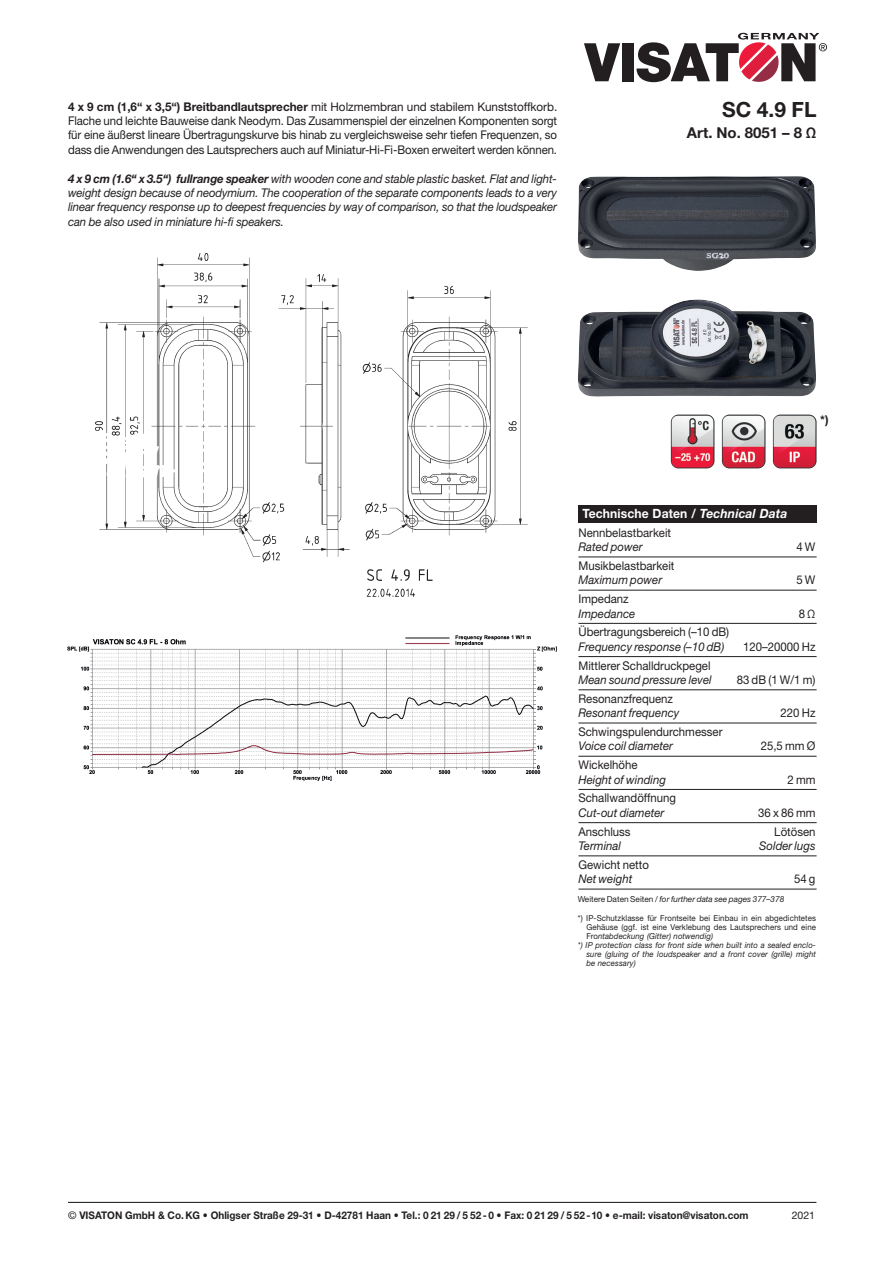
<style>
.page{position:relative;width:893px;height:1263px;background:#fff}
.page>*{position:absolute;margin:0;border:0;box-sizing:border-box;transform-origin:0 0}
.t1{font:700 21px "Helvetica Neue LT Std";color:#231f20}
.t2{font:700 15px "Helvetica Neue LT Std";color:#231f20}
.t3{font:700 12.75px "Helvetica Neue LT Std";letter-spacing:.01em;color:#fff;scale:.95 1}
.t4{font:italic 12px/14.4px "Helvetica Neue LT Std";color:#231f20;text-align:justify;scale:.95 1}
.t5{font:12px/14.4px "Helvetica Neue LT Std";color:#231f20;text-align:justify}
.t6{font:12px "Helvetica Neue LT Std";color:#231f20;scale:.95 1}
.t7{font:700 12px "Helvetica Neue LT Std";color:#231f20}
.t8{font:700 10.5px "Helvetica Neue LT Std";color:#231f20;scale:.95 1}
.t9{font:10.5px "Helvetica Neue LT Std";color:#231f20}
.t10{font:italic 8.25px "Helvetica Neue LT Std";letter-spacing:.01em;color:#231f20;scale:.95 1}
.t11{font:8.25px "Helvetica Neue LT Std";letter-spacing:.01em;color:#231f20;scale:.95 1}
.t12{font:italic 8.25px "Helvetica Neue LT Std";letter-spacing:.01em;color:#231f20}
.s1{font-weight:700}
.s2{font-style:italic}
.s3{font-style:normal}
.s4{font-weight:400}
</style>
<div class="page">
<svg style="left:584px;top:43px;width:36px;height:38px"></svg>
<div style="left:622px;top:43px;width:12px;height:38px;background:#231f20"></div>
<svg style="left:636px;top:33px;width:191px;height:50px"></svg>
<hr style="left:68px;top:1202px;width:748px;height:1px;background:#231f20">
<div style="left:578px;top:506px;width:238px;height:17px;background:#231f20"></div>
<hr style="left:578px;top:557px;width:239px;height:1px;background:#231f20">
<hr style="left:578px;top:590px;width:239px;height:1px;background:#231f20">
<hr style="left:578px;top:623px;width:239px;height:1px;background:#231f20">
<hr style="left:578px;top:656px;width:239px;height:1px;background:#231f20">
<hr style="left:578px;top:689px;width:239px;height:1px;background:#231f20">
<hr style="left:578px;top:723px;width:239px;height:1px;background:#231f20">
<hr style="left:578px;top:756px;width:239px;height:1px;background:#231f20">
<hr style="left:578px;top:789px;width:239px;height:1px;background:#231f20">
<hr style="left:578px;top:822px;width:239px;height:1px;background:#231f20">
<hr style="left:578px;top:856px;width:239px;height:1px;background:#231f20">
<hr style="left:578px;top:889px;width:239px;height:1px;background:#231f20">
<img style="left:578px;top:176px;width:238px;height:95px">
<img style="left:671px;top:415px;width:43px;height:53px">
<img style="left:722px;top:415px;width:43px;height:53px">
<img style="left:773px;top:415px;width:43px;height:53px">
<img style="left:95px;top:253px;width:433px;height:344px">
<img style="left:68px;top:636px;width:489px;height:145px">
<img style="left:578px;top:300px;width:238px;height:97px">
<p class="t5" style="left:68px;top:99px;width:491px"><span class="s1">4 x 9 cm (1,6“ x 3,5“) Breitbandlautsprecher</span> mit Holzmembran und stabilem Kunststoffkorb.<br>Flache und leichte Bauweise dank Neodym. Das Zusammenspiel der einzelnen Komponenten sorgt für eine äußerst lineare Übertragungskurve bis hinab zu vergleichsweise sehr tiefen Frequenzen, so dass die Anwendungen des Lautsprechers auch auf Miniatur-Hi-Fi-Boxen erweitert werden können.</p>
<p class="t4" style="left:68px;top:171px;width:516px"><span class="s1">4 x 9 cm (1.6“ x 3.5“) fullrange speaker</span> with wooden cone and stable plastic basket. Flat and light&shy;weight design because of neodymium. The cooperation of the separate components leads to a very linear frequency response up to deepest frequencies by way of comparison, so that the loudspeaker can be also used in miniature hi-fi speakers.</p>
<h1 class="t1" style="left:722px;top:97px;width:96px">SC 4.9 FL</h1>
<p class="t2" style="left:687px;top:123px;width:131px">Art. No. 8051 – 8 Ω</p>
<p class="t7" style="left:820px;top:412px;width:10px">*)</p>
<p class="t3" style="left:583px;top:505px;width:217px">Technische Daten / <span class="s2">Technical Data</span></p>
<p class="t6" style="left:578px;top:525px;width:99px">Nennbelastbarkeit</p>
<p class="t4" style="left:578px;top:539px;width:69px">Rated power</p>
<p class="t6" style="left:796px;top:540px;width:22px">4 W</p>
<p class="t6" style="left:578px;top:558px;width:103px">Musikbelastbarkeit</p>
<p class="t4" style="left:578px;top:573px;width:90px">Maximum power</p>
<p class="t6" style="left:796px;top:573px;width:22px">5 W</p>
<p class="t6" style="left:578px;top:592px;width:54px">Impedanz</p>
<p class="t4" style="left:578px;top:606px;width:61px">Impedance</p>
<p class="t6" style="left:799px;top:606px;width:19px">8 Ω</p>
<p class="t6" style="left:578px;top:625px;width:160px">Übertragungsbereich (–10 dB)</p>
<p class="t4" style="left:578px;top:639px;width:155px">Frequency response (–10 dB)</p>
<p class="t6" style="left:743px;top:639px;width:78px">120–20000 Hz</p>
<p class="t6" style="left:578px;top:658px;width:141px">Mittlerer Schalldruckpegel</p>
<p class="t4" style="left:578px;top:672px;width:142px">Mean sound pressure level</p>
<p class="t6" style="left:737px;top:673px;width:84px">83 dB (1 W/1 m)</p>
<p class="t6" style="left:578px;top:691px;width:101px">Resonanzfrequenz</p>
<p class="t4" style="left:578px;top:705px;width:108px">Resonant frequency</p>
<p class="t6" style="left:780px;top:706px;width:38px">220 Hz</p>
<p class="t6" style="left:578px;top:724px;width:153px">Schwingspulendurchmesser</p>
<p class="t4" style="left:578px;top:739px;width:101px">Voice coil diameter</p>
<p class="t6" style="left:761px;top:739px;width:59px">25,5 mm Ø</p>
<p class="t6" style="left:578px;top:758px;width:64px">Wickelhöhe</p>
<p class="t4" style="left:578px;top:772px;width:94px">Height of winding</p>
<p class="t6" style="left:787px;top:772px;width:31px">2 mm</p>
<p class="t6" style="left:578px;top:791px;width:104px">Schallwandöffnung</p>
<p class="t4" style="left:578px;top:805px;width:92px">Cut-out diameter</p>
<p class="t6" style="left:758px;top:805px;width:62px">36 x 86 mm</p>
<p class="t6" style="left:578px;top:824px;width:56px">Anschluss</p>
<p class="t6" style="left:774px;top:824px;width:45px">Lötösen</p>
<p class="t4" style="left:578px;top:838px;width:46px">Terminal</p>
<p class="t4" style="left:759px;top:838px;width:61px">Solder lugs</p>
<p class="t6" style="left:578px;top:857px;width:76px">Gewicht netto</p>
<p class="t4" style="left:578px;top:872px;width:58px">Net weight</p>
<p class="t6" style="left:794px;top:872px;width:24px">54 g</p>
<p class="t12" style="left:578px;top:894px;width:208px"><span class="s3">Weitere Daten Seiten /</span> for further data see pages 377–378</p>
<p class="t11" style="left:578px;top:913px;width:252px">*) IP-Schutzklasse für Frontseite bei Einbau in ein abgedichtetes</p>
<p class="t11" style="left:586px;top:922px;width:243px">Gehäuse (ggf. ist eine Verklebung des Lautsprechers und eine</p>
<p class="t10" style="left:586px;top:931px;width:135px"><span class="s3">Fro</span>ntabdeckung (Gitter) notwendig)</p>
<p class="t10" style="left:578px;top:940px;width:252px">*) IP protection class for front side when built into a sealed enclo-</p>
<p class="t10" style="left:586px;top:949px;width:243px">sure (gluing of the loudspeaker and a front cover (grille) might</p>
<p class="t10" style="left:586px;top:958px;width:53px">be necessary)</p>
<p class="t8" style="left:68px;top:1209px;width:718px"><span class="s4">©</span> VISATON GmbH &amp; Co. KG • Ohligser Straße 29-31 • D-42781 Haan • Tel.: 0 21 29 / 5 52- 0 • Fax: 0 21 29 / 5 52 -10 • e-mail: visaton@visaton.com</p>
<p class="t9" style="left:792px;top:1209px;width:25px">2021</p>
</div>
